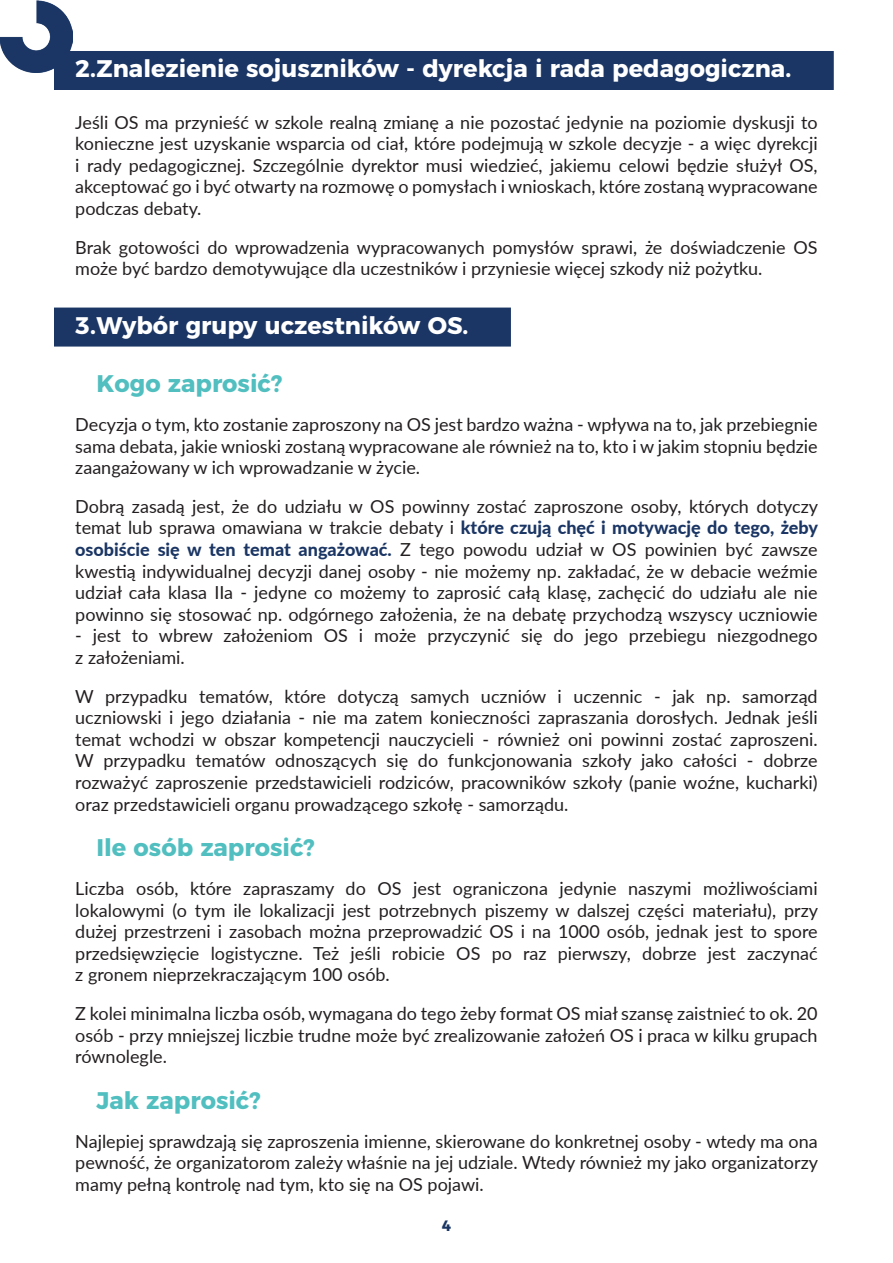
<style>
.page{position:relative;width:893px;height:1263px;background:#fff}
.page>*{position:absolute;margin:0;border:0;box-sizing:border-box;transform-origin:0 0}
.t1{font:700 24px "Montserrat";color:#fff}
.t2{font:700 24px "Montserrat";color:#51bebf}
.t3{font:18px/21.6px "Lato";color:#231f20;text-align:justify}
.t4{font:700 15px "Montserrat";color:#1b3664}
.s1{font-weight:800;color:#1b3664}
</style>
<div class="page">
<img style="left:0;top:0;width:72px;height:72px">
<div style="left:54px;top:51px;width:780px;height:39px;background:#1b3664"></div>
<div style="left:54px;top:308px;width:457px;height:39px;background:#1b3664"></div>
<h1 class="t1" style="left:75px;top:49px;width:717px">2.Znalezienie sojuszników - dyrekcja i rada pedagogiczna.</h1>
<p class="t3" style="left:75px;top:110px;width:744px">Jeśli OS ma przynieść w szkole realną zmianę a nie pozostać jedynie na poziomie dyskusji to konieczne jest uzyskanie wsparcia od ciał, które podejmują w szkole decyzje - a więc dyrekcji i rady pedagogicznej. Szczególnie dyrektor musi wiedzieć, jakiemu celowi będzie służył OS, akceptować go i być otwarty na rozmowę o pomysłach i wnioskach, które zostaną wypracowane podczas debaty.</p>
<p class="t3" style="left:75px;top:236px;width:744px">Brak gotowości do wprowadzenia wypracowanych pomysłów sprawi, że doświadczenie OS może być bardzo demotywujące dla uczestników i przyniesie więcej szkody niż pożytku.</p>
<h1 class="t1" style="left:75px;top:306px;width:395px">3.Wybór grupy uczestników OS.</h1>
<h1 class="t2" style="left:97px;top:364px;width:187px">Kogo zaprosić?</h1>
<p class="t3" style="left:75px;top:413px;width:744px">Decyzja o tym, kto zostanie zaproszony na OS jest bardzo ważna - wpływa na to, jak przebiegnie sama debata, jakie wnioski zostaną wypracowane ale również na to, kto i w jakim stopniu będzie zaangażowany w ich wprowadzanie w życie.</p>
<p class="t3" style="left:75px;top:495px;width:744px">Dobrą zasadą jest, że do udziału w OS powinny zostać zaproszone osoby, których dotyczy temat lub sprawa omawiana w trakcie debaty i <span class="s1">które czują chęć i motywację do tego, żeby osobiście się w ten temat angażować.</span> Z tego powodu udział w OS powinien być zawsze kwestią indywidualnej decyzji danej osoby - nie możemy np. zakładać, że w debacie weźmie udział cała klasa IIa - jedyne co możemy to zaprosić całą klasę, zachęcić do udziału ale nie powinno się stosować np. odgórnego założenia, że na debatę przychodzą wszyscy uczniowie</p>
<p class="t3" style="left:75px;top:624px;width:744px">- jest to wbrew założeniom OS i może przyczynić się do jego przebiegu niezgodnego z założeniami.</p>
<p class="t3" style="left:75px;top:684px;width:744px">W przypadku tematów, które dotyczą samych uczniów i uczennic - jak np. samorząd uczniowski i jego działania - nie ma zatem konieczności zapraszania dorosłych. Jednak jeśli temat wchodzi w obszar kompetencji nauczycieli - również oni powinni zostać zaproszeni.<br>W przypadku tematów odnoszących się do funkcjonowania szkoły jako całości - dobrze rozważyć zaproszenie przedstawicieli rodziców, pracowników szkoły (panie woźne, kucharki) oraz przedstawicieli organu prowadzącego szkołę - samorządu.</p>
<h1 class="t2" style="left:97px;top:828px;width:220px">Ile osób zaprosić?</h1>
<p class="t3" style="left:75px;top:877px;width:744px">Liczba osób, które zapraszamy do OS jest ograniczona jedynie naszymi możliwościami lokalowymi (o tym ile lokalizacji jest potrzebnych piszemy w dalszej części materiału), przy dużej przestrzeni i zasobach można przeprowadzić OS i na 1000 osób, jednak jest to spore przedsięwzięcie logistyczne. Też jeśli robicie OS po raz pierwszy, dobrze jest zaczynać z gronem nieprzekraczającym 100 osób.</p>
<p class="t3" style="left:75px;top:1002px;width:744px">Z kolei minimalna liczba osób, wymagana do tego żeby format OS miał szansę zaistnieć to ok. 20 osób - przy mniejszej liczbie trudne może być zrealizowanie założeń OS i praca w kilku grupach równolegle.</p>
<h1 class="t2" style="left:97px;top:1081px;width:166px">Jak zaprosić?</h1>
<p class="t3" style="left:75px;top:1129px;width:744px">Najlepiej sprawdzają się zaproszenia imienne, skierowane do konkretnej osoby - wtedy ma ona pewność, że organizatorom zależy właśnie na jej udziale. Wtedy również my jako organizatorzy mamy pełną kontrolę nad tym, kto się na OS pojawi.</p>
<p class="t4" style="left:442px;top:1213px;width:11px">4</p>
</div>
